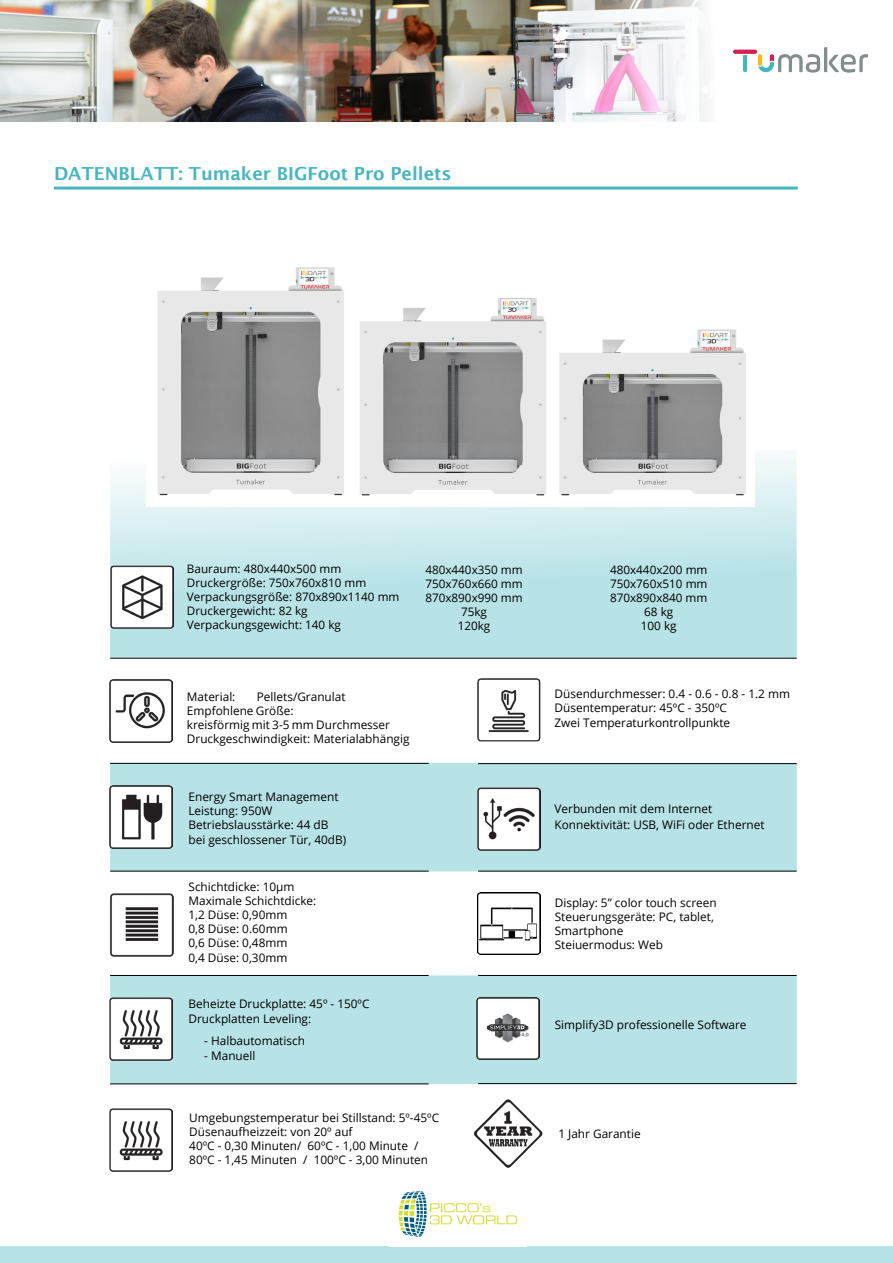
<style>
.page{position:relative;width:893px;height:1263px;background:#fff}
.page>*{position:absolute;margin:0;border:0;box-sizing:border-box;transform-origin:0 0}
.t1{font:600 18px "Lucida Sans";color:#46b6c1}
.t2{font:11.85px/14.1px "Open Sans";color:#000}
.t3{font:11.7px/14.1px "Open Sans";color:#000}
</style>
<div class="page">
<svg style="left:110px;top:453px;width:687px;height:205px;background:#c3e6ea"></svg>
<div style="left:110px;top:763px;width:687px;height:108px;background:#b7e2e6;border:2px solid #46b6c1"></div>
<div style="left:110px;top:975px;width:687px;height:109px;background:#b7e2e6"></div>
<div style="left:0;top:1246px;width:893px;height:17px;background:#b7e2e6"></div>
<img style="left:334px;top:0;width:400px;height:122px">
<img style="left:0;top:0;width:334px;height:122px">
<div style="left:54px;top:187px;width:744px;height:3px;border:2px solid #46b6c1"></div>
<img style="left:147px;top:267px;width:607px;height:239px">
<img style="left:111px;top:893px;width:63px;height:63px">
<img style="left:110px;top:997px;width:63px;height:63px">
<hr style="left:110px;top:658px;width:687px;height:1px;background:#000">
<hr style="left:110px;top:763px;width:319px;height:1px;background:#000">
<hr style="left:478px;top:763px;width:319px;height:1px;background:#000">
<hr style="left:110px;top:871px;width:319px;height:1px;background:#000">
<hr style="left:478px;top:871px;width:319px;height:1px;background:#000">
<hr style="left:110px;top:975px;width:319px;height:1px;background:#000">
<hr style="left:478px;top:975px;width:319px;height:1px;background:#000">
<hr style="left:110px;top:1083px;width:319px;height:1px;background:#000">
<img style="left:477px;top:678px;width:64px;height:63px">
<img style="left:110px;top:565px;width:63px;height:63px">
<img style="left:478px;top:788px;width:63px;height:63px">
<img style="left:478px;top:892px;width:62px;height:63px">
<img style="left:474px;top:1099px;width:68px;height:68px">
<img style="left:110px;top:785px;width:63px;height:63px">
<img style="left:476px;top:997px;width:63px;height:62px">
<img style="left:110px;top:680px;width:63px;height:63px">
<hr style="left:478px;top:1083px;width:319px;height:1px;background:#000">
<img style="left:110px;top:1108px;width:63px;height:63px">
<img style="left:734px;top:48px;width:133px;height:25px">
<img style="left:398px;top:1191px;width:120px;height:46px">
<p class="t1" style="left:54px;top:163px;width:399px">DATENBLATT: Tumaker BIGFoot Pro Pellets</p>
<p class="t3" style="left:187px;top:561px;width:214px">Bauraum: 480x440x500 mm<br>Druckergröße: 750x760x810 mm<br>Verpackungsgröße: 870x890x1140 mm<br>Druckergewicht: 82 kg<br>Verpackungsgewicht: 140 kg</p>
<p class="t3" style="left:425px;top:562px;width:99px">480x440x350 mm</p>
<p class="t3" style="left:425px;top:576px;width:99px">750x760x660 mm</p>
<p class="t3" style="left:425px;top:590px;width:99px">870x890x990 mm</p>
<p class="t3" style="left:461px;top:604px;width:27px">75kg</p>
<p class="t3" style="left:458px;top:618px;width:34px">120kg</p>
<p class="t2" style="left:187px;top:689px;width:224px;text-indent:70px">Pellets/Granulat<br>Empfohlene Größe:<br>kreisförmig mit 3-5 mm Durchmesser<br>Druckgeschwindigkeit: Materialabhängig</p>
<p class="t2" style="left:187px;top:689px;width:50px">Material:</p>
<p class="t2" style="left:189px;top:789px;width:159px">Energy Smart Management<br>Leistung: 950W<br>Betriebslausstärke: 44 dB bei geschlossener Tür, 40dB)</p>
<p class="t2" style="left:189px;top:879px;width:129px">Schichtdicke: 10μm<br>Maximale Schichtdicke:<br>1,2 Düse: 0,90mm<br>0,8 Düse: 0.60mm<br>0,6 Düse: 0,48mm<br>0,4 Düse: 0,30mm</p>
<p class="t2" style="left:189px;top:997px;width:182px">Beheizte Druckplatte: 45º - 150ºC<br>Druckplatten Leveling:</p>
<p class="t2" style="left:204px;top:1034px;width:102px">- Halbautomatisch</p>
<p class="t2" style="left:204px;top:1048px;width:53px">- Manuell</p>
<p class="t2" style="left:189px;top:1110px;width:251px">Umgebungstemperatur bei Stillstand: 5º-45ºC Düsenaufheizzeit: von 20º auf<br>40ºC - 0,30 Minuten/ 60ºC - 1,00 Minute / 80ºC - 1,45 Minuten / 100ºC - 3,00 Minuten</p>
<p class="t3" style="left:610px;top:562px;width:99px;text-align:center">480x440x200 mm<br>750x760x510 mm<br>870x890x840 mm<br>68 kg<br>100 kg</p>
<p class="t2" style="left:555px;top:686px;width:237px">Düsendurchmesser: 0.4 - 0.6 - 0.8 - 1.2 mm<br>Düsentemperatur: 45ºC - 350ºC<br>Zwei Temperaturkontrollpunkte</p>
<p class="t2" style="left:555px;top:800px;width:211px;line-height:16.5px">Verbunden mit dem Internet<br>Konnektivität: USB, WiFi oder Ethernet</p>
<p class="t2" style="left:555px;top:895px;width:163px">Display: 5” color touch screen<br>Steuerungsgeräte: PC, tablet,<br>Smartphone<br>Steiuermodus: Web</p>
<p class="t2" style="left:555px;top:1017px;width:193px">Simplify3D professionelle Software</p>
<p class="t2" style="left:558px;top:1126px;width:84px">1 Jahr Garantie</p>
</div>
